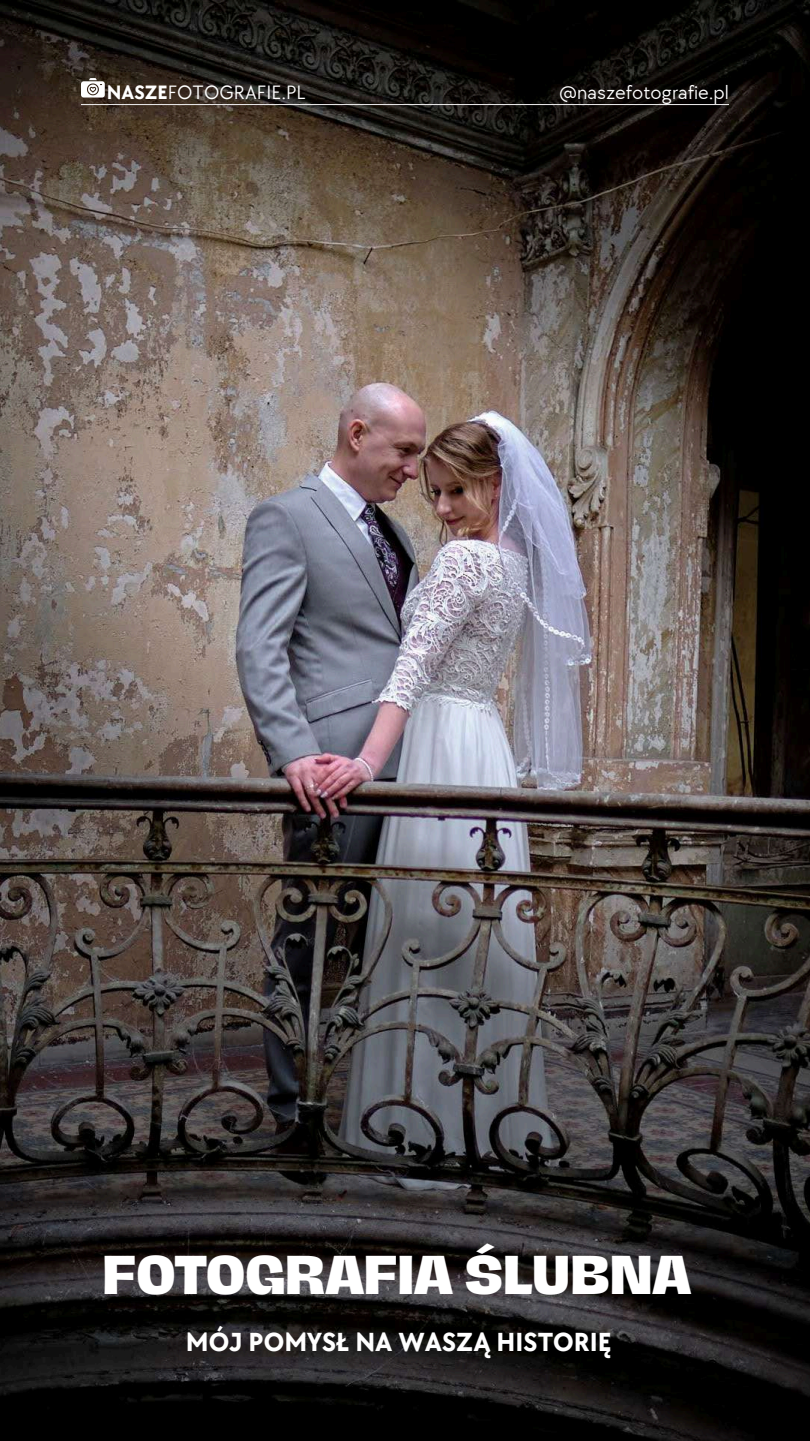
<style>
.page{position:relative;width:810px;height:1441px;background:#fff}
.page>*{position:absolute;margin:0;border:0;box-sizing:border-box;transform-origin:0 0}
.t1{font:800 50px "Hagrid";color:#fff}
.t2{font:700 27px "TT Chocolates";color:#fff}
.t3{font:20px "TT Chocolates";color:#fff}
.s1{font-weight:700}
</style>
<div class="page">
<img style="left:0;top:0;width:810px;height:1440px">
<svg style="left:81px;top:78px;width:24px;height:19px"></svg>
<hr style="left:81px;top:104px;width:648px;height:1px;background:#f1f0f1">
<p class="t3" style="left:107px;top:81px;width:201px"><span class="s1">NASZE</span>FOTOGRAFIE.PL</p>
<p class="t3" style="left:559px;top:81px;width:172px">@naszefotografie.pl</p>
<h1 class="t1" style="left:103px;top:1250px;width:590px">FOTOGRAFIA ŚLUBNA</h1>
<h2 class="t2" style="left:186px;top:1326px;width:427px">MÓJ POMYSŁ NA WASZĄ HISTORIĘ</h2>
</div>
